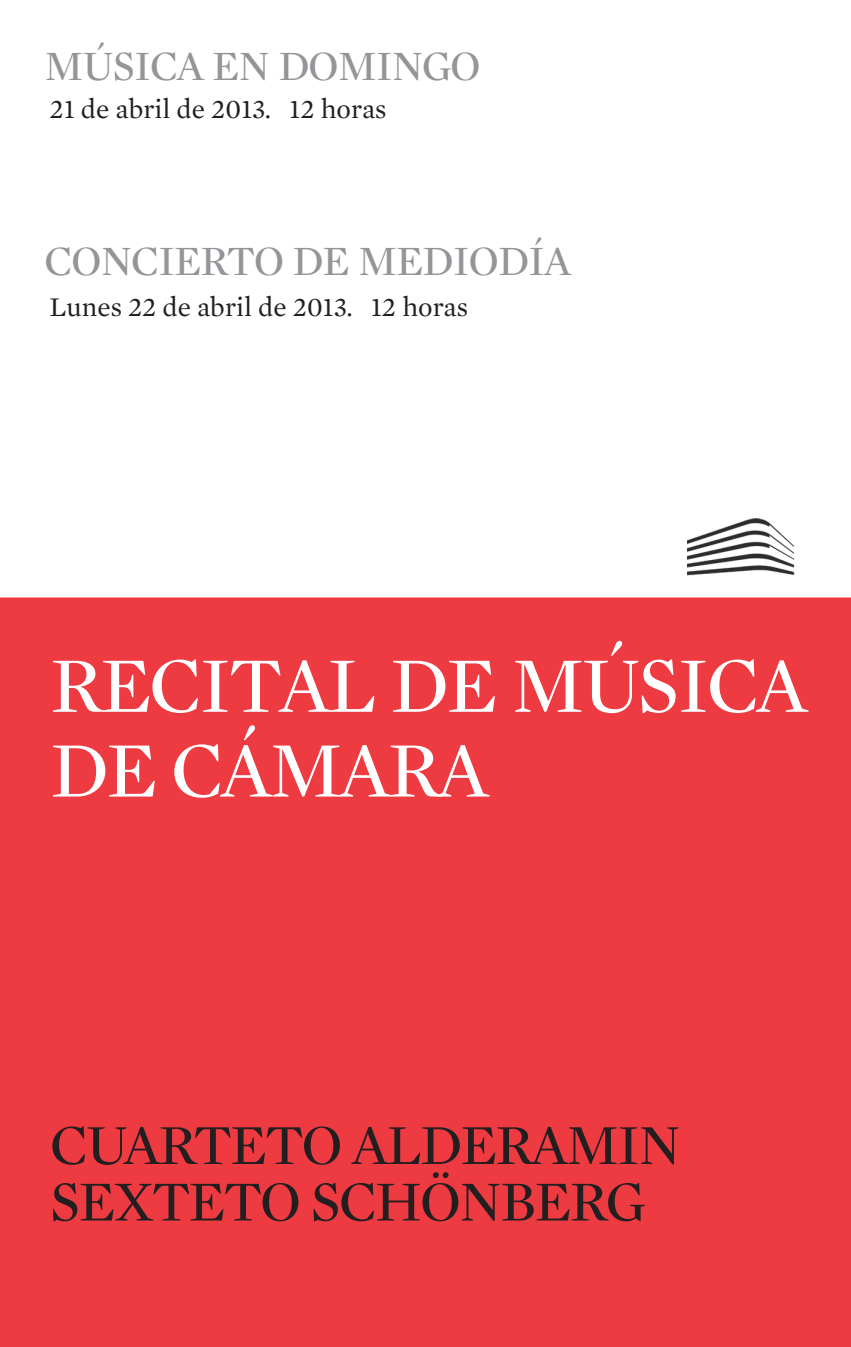
<style>
.page{position:relative;width:851px;height:1347px;background:#fff}
.page>*{position:absolute;margin:0;border:0;box-sizing:border-box;transform-origin:0 0}
.t1{font:80px/84.8px "Mercury Display";letter-spacing:-.03em;color:#fff}
.t2{font:57.5px "Mercury Display";letter-spacing:-.03em;color:#231f20}
.t3{font:42.5px "Mercury Display";letter-spacing:-.02em;color:#939598}
.t4{font:27.5px "Mercury Text G1";color:#231f20}
</style>
<div class="page">
<div style="left:0;top:597px;width:850px;height:749px;background:#ee3a41"></div>
<img style="left:687px;top:518px;width:107px;height:58px">
<p class="t3" style="left:45px;top:36px;width:437px">MÚSICA EN DOMINGO</p>
<p class="t4" style="left:50px;top:92px;width:338px">21 de abril de 2013. 12 horas</p>
<p class="t3" style="left:45px;top:231px;width:528px">CONCIERTO DE MEDIODÍA</p>
<p class="t4" style="left:50px;top:290px;width:420px">Lunes 22 de abril de 2013. 12 horas</p>
<p class="t1" style="left:50px;top:640px;width:758px">RECITAL DE MÚSICA<br>DE CÁMARA</p>
<p class="t2" style="left:50px;top:1105px;width:632px">CUARTETO ALDERAMIN</p>
<p class="t2" style="left:50px;top:1161px;width:596px">SEXTETO SCHÖNBERG</p>
</div>
